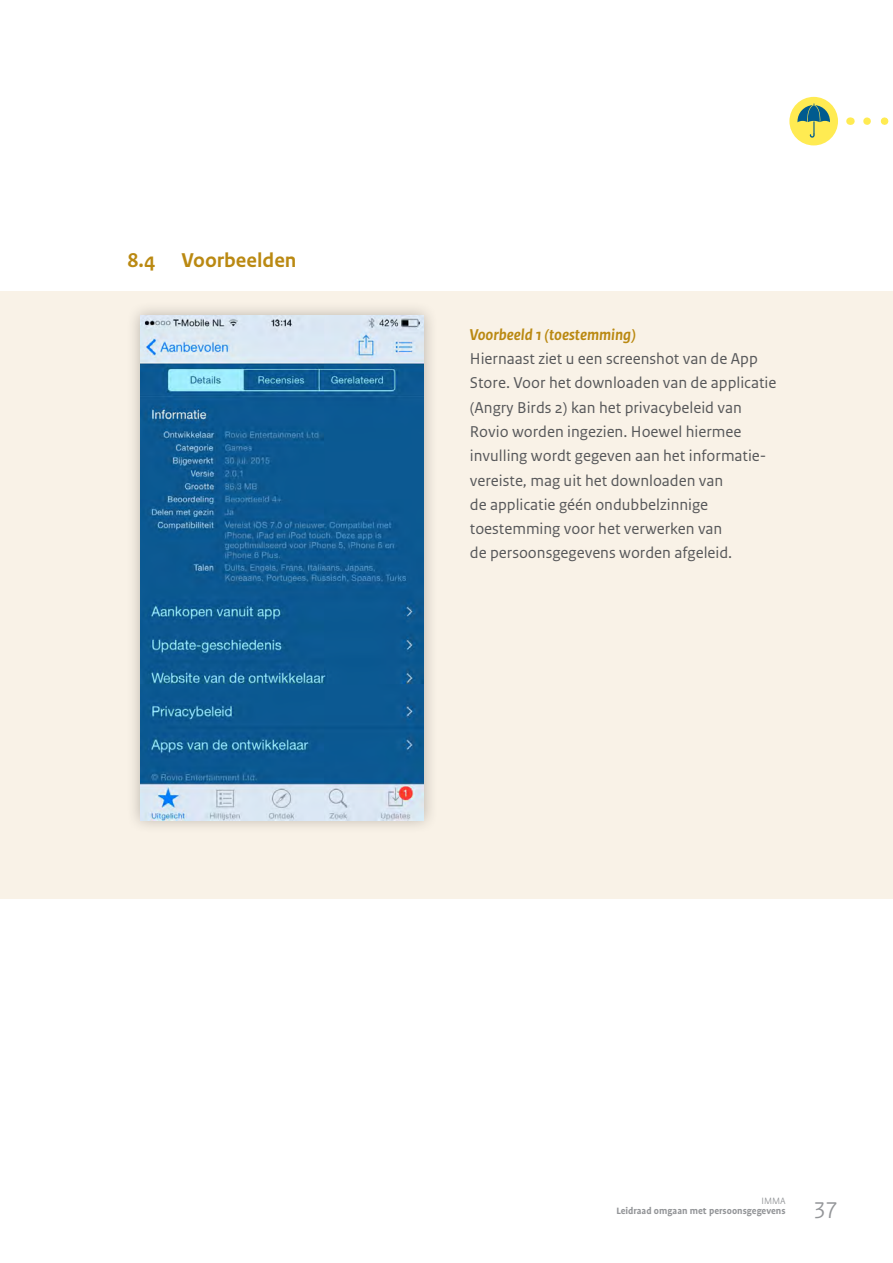
<style>
.page{position:relative;width:893px;height:1263px;background:#fff}
.page>*{position:absolute;margin:0;border:0;box-sizing:border-box;transform-origin:0 0}
.t1{font:24px "Rijksoverheid Sans";color:#939598}
.body{font:700 21px "Rijksoverheid Sans Text";color:#ba8912}
.body-2{font:16.5px/24.3px "Rijksoverheid Sans Text";color:#57585a}
.body-3{font:italic 700 16.5px "Rijksoverheid Sans Text";color:#ba8912}
.t2{font:700 10.5px "Profile OT";color:#939598}
.t3{font:300 10.5px "Profile OT";color:#939598}
</style>
<div class="page">
<div style="left:0;top:291px;width:893px;height:607px;background:#f9f2e7"></div>
<div style="left:789px;top:97px;width:49px;height:48px;background:#ffeb52;border-radius:50%"></div>
<svg style="left:797px;top:104px;width:33px;height:34px"></svg>
<svg style="left:863px;top:117px;width:22px;height:8px"></svg>
<div style="left:126px;top:301px;width:312px;height:533px;background:#231f20;opacity:.3"></div>
<img style="left:140px;top:315px;width:284px;height:505px">
<p class="body" style="left:128px;top:248px;width:29px">8.4</p>
<p class="body" style="left:182px;top:248px;width:116px">Voorbeelden</p>
<p class="body-3" style="left:470px;top:325px;width:167px">Voorbeeld 1 (toestemming)</p>
<p class="body-2" style="left:470px;top:347px;width:308px">Hiernaast ziet u een screenshot van de App Store. Voor het downloaden van de applicatie (Angry Birds 2) kan het privacybeleid van Rovio worden ingezien. Hoewel hiermee invulling wordt gegeven aan het informatie&shy;vereiste, mag uit het downloaden van<br>de applicatie géén ondubbelzinnige toestemming voor het verwerken van<br>de persoonsgegevens worden afgeleid.</p>
<p class="t3" style="left:762px;top:1194px;width:26px">IMMA</p>
<p class="t2" style="left:616px;top:1205px;width:171px">Leidraad omgaan met persoonsgegevens</p>
<h1 class="t1" style="left:813px;top:1192px;width:26px">37</h1>
</div>
